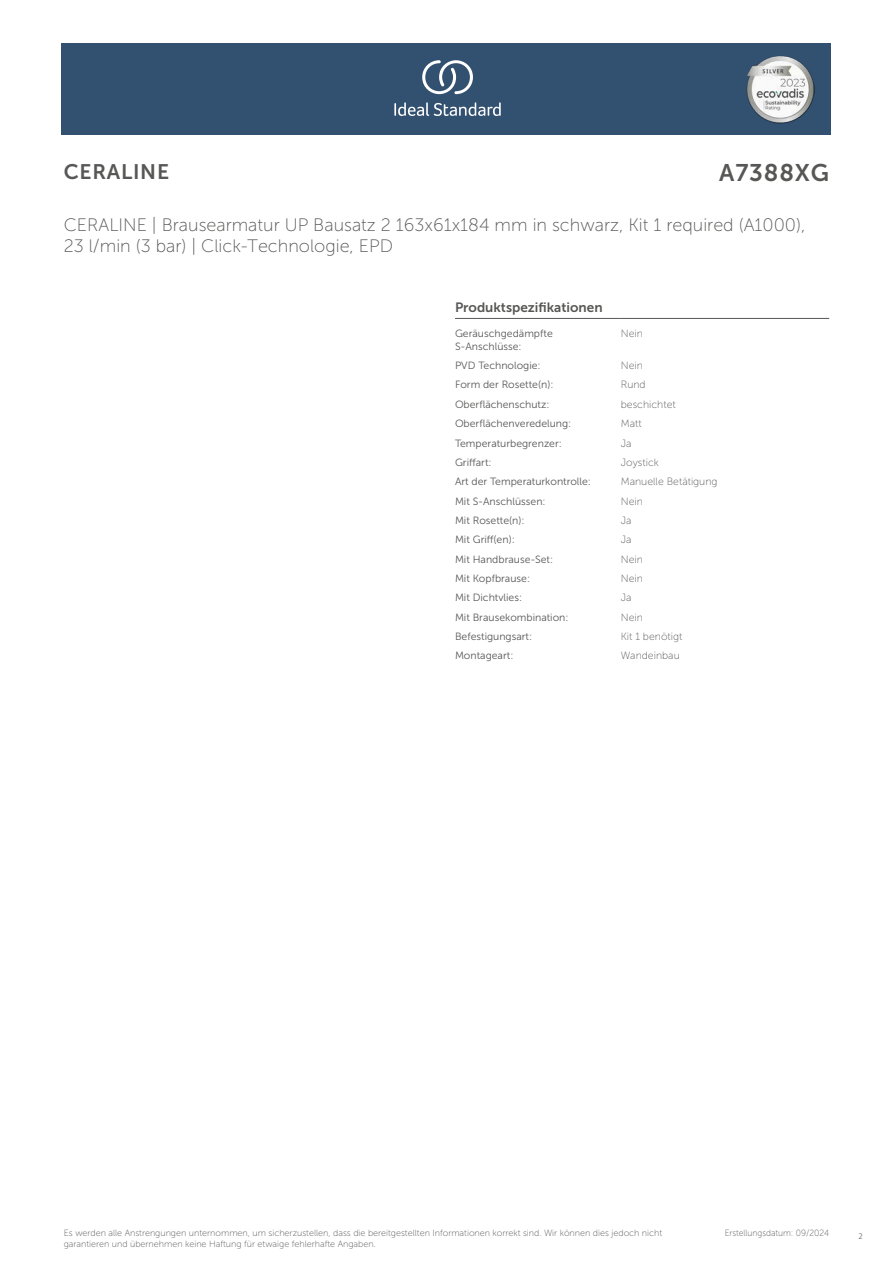
<style>
.page{position:relative;width:893px;height:1263px;background:#fff}
.page>*{position:absolute;margin:0;border:0;box-sizing:border-box;transform-origin:0 0}
.t1{font:24px "Museo Sans 700";letter-spacing:.035em;color:#575756}
.t2{font:21px "Museo Sans 700";letter-spacing:.035em;color:#575756}
.t3{font:18px/21.6px "Museo Sans 100";color:#575756}
.t4{font:13.5px "Museo Sans 700";color:#575756}
.t5{font:10.5px/12.6px "Museo Sans 300";color:#575756}
.t6{font:10.5px "Museo Sans 100";color:#575756}
.t7{font:9px/10.8px "Museo Sans 100";color:#575756}
.t8{font:9px "Museo Sans 100";color:#575756;scale:.95 1}
.t9{font:300 9px "Calibri";color:#575756;scale:.95 1}
</style>
<div class="page">
<div style="left:62px;top:43px;width:769px;height:91px;background:#325070"></div>
<hr style="left:455px;top:318px;width:166px;height:1px;background:#575756">
<hr style="left:621px;top:318px;width:208px;height:1px;background:#575756">
<svg style="left:394px;top:102px;width:107px;height:14px"></svg>
<svg style="left:422px;top:60px;width:51px;height:34px"></svg>
<img style="left:746px;top:56px;width:68px;height:67px">
<h2 class="t2" style="left:64px;top:160px;width:107px">CERALINE</h2>
<h1 class="t1" style="left:719px;top:160px;width:111px">A7388XG</h1>
<h3 class="t3" style="left:64px;top:214px;width:743px">CERALINE | Brausearmatur UP Bausatz 2 163x61x184 mm in schwarz, Kit 1 required (A1000),<br>23 l/min (3 bar) | Click-Technologie, EPD</h3>
<p class="t4" style="left:455px;top:300px;width:149px">Produktspezifikationen</p>
<p class="t5" style="left:455px;top:327px;width:99px">Geräuschgedämpfte<br>S-Anschlüsse:</p>
<p class="t6" style="left:621px;top:328px;width:24px">Nein</p>
<p class="t5" style="left:455px;top:359px;width:87px">PVD Technologie:</p>
<p class="t6" style="left:621px;top:360px;width:24px">Nein</p>
<p class="t5" style="left:455px;top:379px;width:100px">Form der Rosette(n):</p>
<p class="t6" style="left:621px;top:379px;width:26px">Rund</p>
<p class="t5" style="left:455px;top:398px;width:96px">Oberflächenschutz:</p>
<p class="t6" style="left:621px;top:399px;width:57px">beschichtet</p>
<p class="t5" style="left:455px;top:417px;width:118px">Oberflächenveredelung:</p>
<p class="t6" style="left:621px;top:418px;width:22px">Matt</p>
<p class="t5" style="left:455px;top:437px;width:108px">Temperaturbegrenzer:</p>
<p class="t6" style="left:621px;top:437px;width:12px">Ja</p>
<p class="t5" style="left:455px;top:456px;width:38px">Griffart:</p>
<p class="t6" style="left:621px;top:457px;width:40px">Joystick</p>
<p class="t5" style="left:455px;top:475px;width:138px">Art der Temperaturkontrolle:</p>
<p class="t6" style="left:621px;top:476px;width:98px">Manuelle Betätigung</p>
<p class="t5" style="left:455px;top:495px;width:92px">Mit S-Anschlüssen:</p>
<p class="t6" style="left:621px;top:495px;width:24px">Nein</p>
<p class="t5" style="left:455px;top:514px;width:71px">Mit Rosette(n):</p>
<p class="t6" style="left:621px;top:515px;width:12px">Ja</p>
<p class="t5" style="left:455px;top:533px;width:61px">Mit Griff(en):</p>
<p class="t6" style="left:621px;top:534px;width:12px">Ja</p>
<p class="t5" style="left:455px;top:553px;width:100px">Mit Handbrause-Set:</p>
<p class="t6" style="left:621px;top:553px;width:24px">Nein</p>
<p class="t5" style="left:455px;top:572px;width:77px">Mit Kopfbrause:</p>
<p class="t6" style="left:621px;top:573px;width:24px">Nein</p>
<p class="t5" style="left:455px;top:591px;width:69px">Mit Dichtvlies:</p>
<p class="t6" style="left:621px;top:592px;width:12px">Ja</p>
<p class="t5" style="left:455px;top:611px;width:115px">Mit Brausekombination:</p>
<p class="t6" style="left:621px;top:611px;width:24px">Nein</p>
<p class="t5" style="left:455px;top:630px;width:79px">Befestigungsart:</p>
<p class="t6" style="left:621px;top:631px;width:63px">Kit 1 benötigt</p>
<p class="t5" style="left:455px;top:649px;width:60px">Montageart:</p>
<p class="t6" style="left:621px;top:650px;width:60px">Wandeinbau</p>
<p class="t7" style="left:64px;top:1227px;width:600px">Es werden alle Anstrengungen unternommen, um sicherzustellen, dass die bereitgestellten Informationen korrekt sind. Wir können dies jedoch nicht garantieren und übernehmen keine Haftung für etwaige fehlerhafte Angaben.</p>
<p class="t8" style="left:725px;top:1228px;width:111px">Erstellungsdatum: 09/2024</p>
<p class="t9" style="left:858px;top:1230px;width:6px">2</p>
</div>
